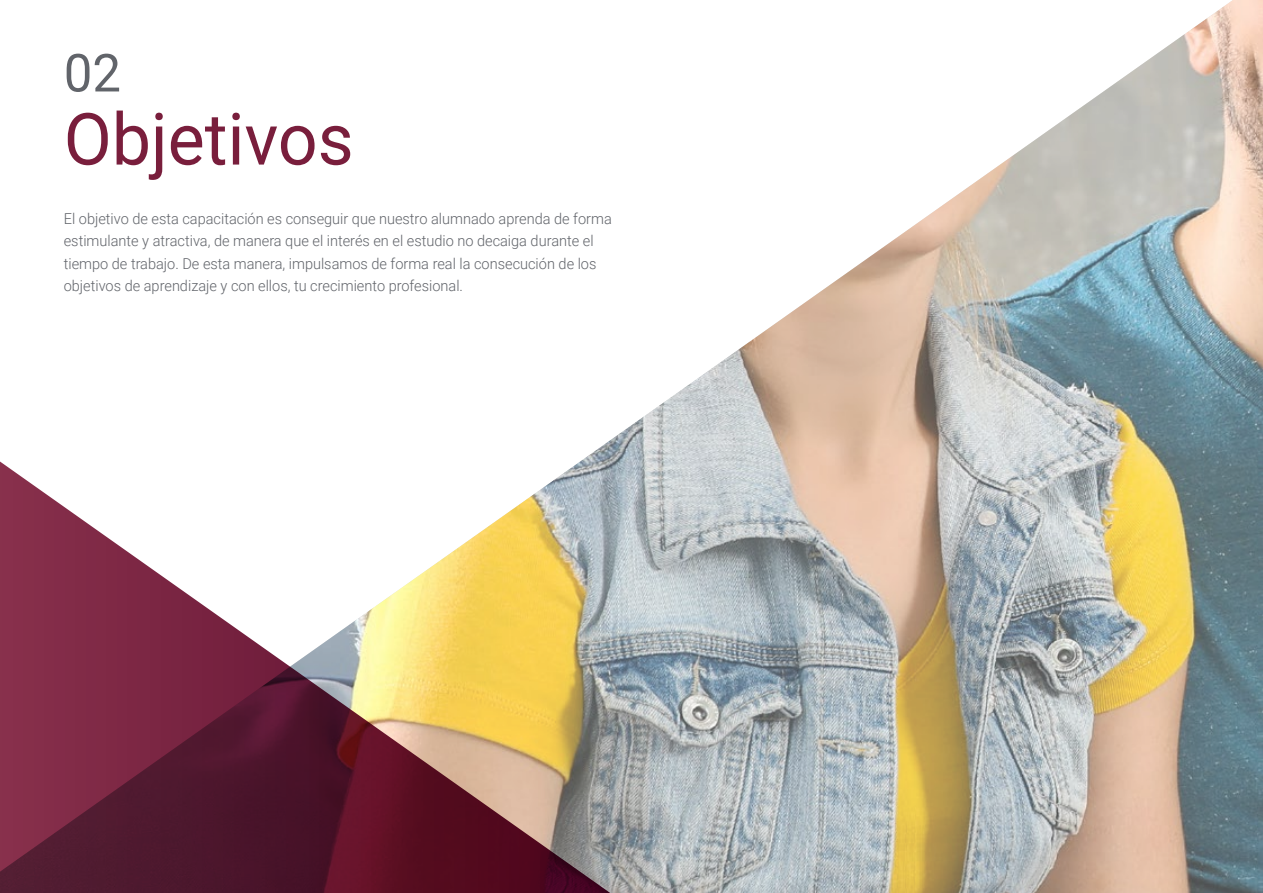
<style>
.page{position:relative;width:1263px;height:893px;background:#fff}
.page>*{position:absolute;margin:0;border:0;box-sizing:border-box;transform-origin:0 0}
.t1{font:72px "Roboto";color:#791e3c}
.t2{font:52.5px "Roboto";color:#61646a}
.t3{font:300 15px/22.5px "Roboto";color:#61646a}
</style>
<div class="page">
<img style="left:602px;top:0;width:661px;height:893px">
<svg style="left:0;top:446px;width:640px;height:447px"></svg>
<h2 class="t2" style="left:64px;top:36px;width:59px">02</h2>
<h1 class="t1" style="left:64px;top:89px;width:291px">Objetivos</h1>
<p class="t3" style="left:64px;top:207px;width:550px">El objetivo de esta capacitación es conseguir que nuestro alumnado aprenda de forma estimulante y atractiva, de manera que el interés en el estudio no decaiga durante el tiempo de trabajo. De esta manera, impulsamos de forma real la consecución de los objetivos de aprendizaje y con ellos, tu crecimiento profesional.</p>
</div>
